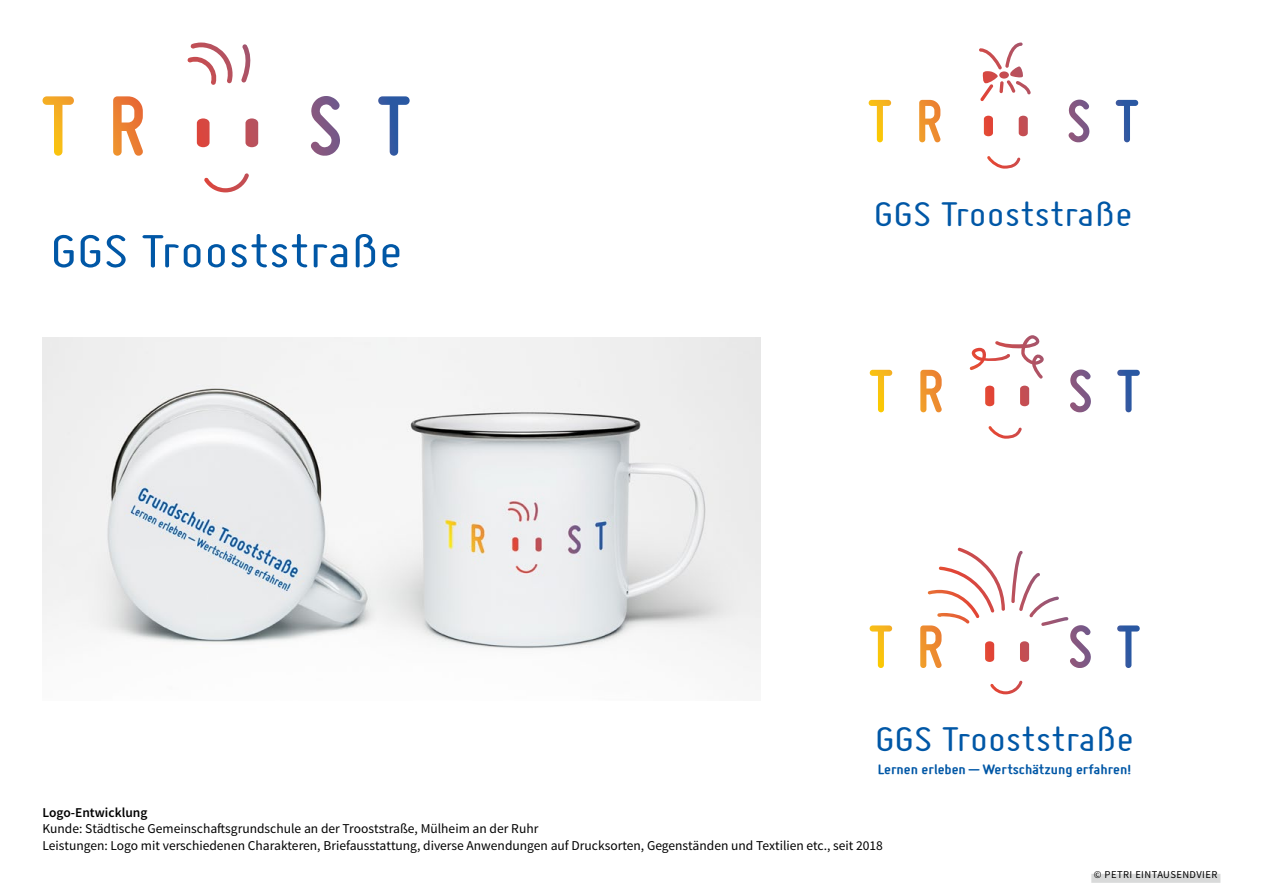
<style>
.page{position:relative;width:1263px;height:893px;background:#fff}
.page>*{position:absolute;margin:0;border:0;box-sizing:border-box;transform-origin:0 0}
.t1{font:50.7px "Miso";color:#0057a6;scale:1.27 1}
.t2{font:37.35px "Miso";color:#0057a6;scale:1.27 1}
.t3{font:700 14.55px "Miso";color:#0057a6;scale:1.27 1}
.Fließtext{font:13.5px "Source Sans Pro";color:#000}
.Fließtext-2{font:600 13.5px "Source Sans Pro";color:#000}
.t4{font:10.5px "Source Sans Pro";letter-spacing:.04em;color:#000}
</style>
<div class="page">
<div style="left:1091px;top:874px;width:129px;height:9px;background:#d9dada"></div>
<img style="left:43px;top:338px;width:717px;height:330px">
<svg style="left:113px;top:43px;width:297px;height:113px"></svg>
<svg style="left:979px;top:43px;width:146px;height:99px"></svg>
<svg style="left:969px;top:335px;width:162px;height:77px"></svg>
<svg style="left:928px;top:548px;width:163px;height:120px"></svg>
<p class="t1" style="left:50px;top:223px;width:279px">GGS Trooststraße</p>
<p class="t2" style="left:874px;top:193px;width:205px">GGS Trooststraße</p>
<p class="t2" style="left:875px;top:718px;width:205px">GGS Trooststraße</p>
<p class="t3" style="left:878px;top:761px;width:201px">Lernen erleben – Wertschätzung erfahren!</p>
<p class="Fließtext-2" style="left:43px;top:804px;width:106px">Logo-Entwicklung</p>
<p class="Fließtext" style="left:43px;top:820px;width:497px">Kunde: Städtische Gemeinschaftsgrundschule an der Trooststraße, Mülheim an der Ruhr</p>
<p class="Fließtext" style="left:43px;top:838px;width:842px">Leistungen: Logo mit verschiedenen Charakteren, Briefausstattung, diverse Anwendungen auf Drucksorten, Gegenständen und Textilien etc., seit 2018</p>
<p class="t4" style="left:1094px;top:868px;width:125px">© PETRI EINTAUSENDVIER</p>
</div>
